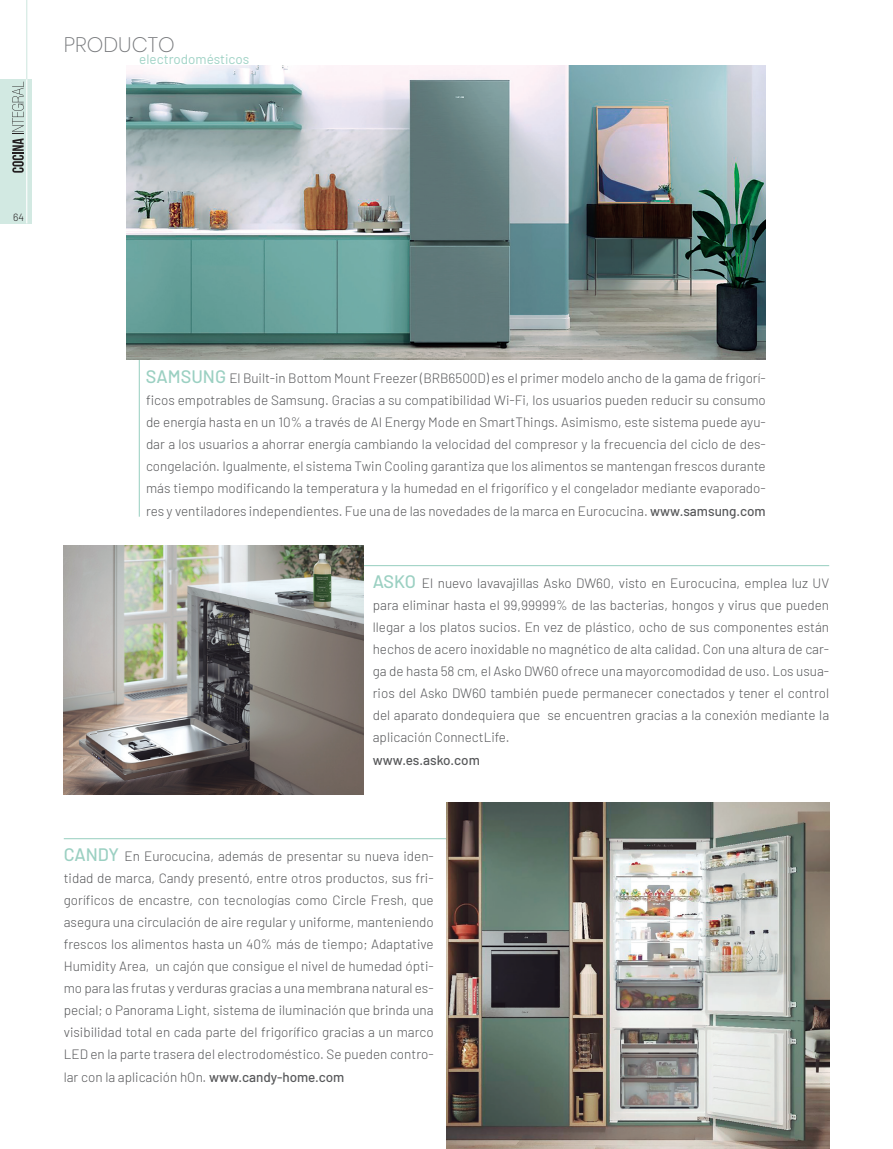
<style>
.page{position:relative;width:893px;height:1149px;background:#fff}
.page>*{position:absolute;margin:0;border:0;box-sizing:border-box;transform-origin:0 0}
.t1{font:200 21px "Poppins";color:#76787b}
.t2{font:300 13.5px/22px "Barlow";color:#57585a;text-align:justify}
.t3{font:13.5px "Barlow";color:#9fd2c5}
.t4{font:500 13.5px "Barlow";color:#57585a}
.t5{font:300 10.5px "Barlow";color:#231f20}
.s1{font-weight:500;font-size:18px;color:#9bd0c2}
.s2{font-weight:500}
</style>
<div class="page">
<div style="left:0;top:79px;width:32px;height:144px;background:#d2e9e2"></div>
<hr style="left:26px;top:78px;width:1px;height:145px;background:#fff">
<hr style="left:26px;top:0;width:1px;height:79px;background:#d2e9e2">
<svg style="left:12px;top:82px;width:12px;height:91px"></svg>
<hr style="left:139px;top:294px;width:1px;height:222px;background:#96cebf">
<img style="left:126px;top:65px;width:640px;height:294px">
<hr style="left:326px;top:565px;width:503px;height:1px;background:#96cebf">
<hr style="left:64px;top:838px;width:503px;height:1px;background:#96cebf">
<img style="left:64px;top:545px;width:299px;height:249px">
<img style="left:446px;top:802px;width:383px;height:346px">
<h1 class="t1" style="left:64px;top:32px;width:112px">PRODUCTO</h1>
<p class="t3" style="left:139px;top:49px;width:112px">electrodomésticos</p>
<p class="t5" style="left:13px;top:209px;width:12px">64</p>
<p class="t2" style="left:146px;top:366px;width:621px"><span class="s1">SAMSUNG</span> El Built-in Bottom Mount Freezer (BRB6500D) es el primer modelo ancho de la gama de frigorí&shy;ficos empotrables de Samsung. Gracias a su compatibilidad Wi-Fi, los usuarios pueden reducir su consumo de energía hasta en un 10% a través de AI Energy Mode en SmartThings. Asimismo, este sistema puede ayu&shy;dar a los usuarios a ahorrar energía cambiando la velocidad del compresor y la frecuencia del ciclo de des&shy;congelación. Igualmente, el sistema Twin Cooling garantiza que los alimentos se mantengan frescos durante más tiempo modificando la temperatura y la humedad en el frigorífico y el congelador mediante evaporado&shy;res y ventiladores independientes. Fue una de las novedades de la marca en Eurocucina. <span class="s2">www.samsung.com</span></p>
<p class="t2" style="left:373px;top:570px;width:458px"><span class="s1">ASKO</span> El nuevo lavavajillas Asko DW60, visto en Eurocucina, emplea luz UV para eliminar hasta el 99,99999% de las bacterias, hongos y virus que pueden llegar a los platos sucios. En vez de plástico, ocho de sus componentes están hechos de acero inoxidable no magnético de alta calidad. Con una altura de car&shy;ga de hasta 58 cm, el Asko DW60 ofrece una mayorcomodidad de uso. Los usua&shy;rios del Asko DW60 también puede permanecer conectados y tener el control del aparato dondequiera que se encuentren gracias a la conexión mediante la aplicación ConnectLife.</p>
<p class="t4" style="left:373px;top:749px;width:109px">www.es.asko.com</p>
<p class="t2" style="left:64px;top:843px;width:371px"><span class="s1">CANDY</span> En Eurocucina, además de presentar su nueva iden&shy;tidad de marca, Candy presentó, entre otros productos, sus fri&shy;goríficos de encastre, con tecnologías como Circle Fresh, que asegura una circulación de aire regular y uniforme, manteniendo frescos los alimentos hasta un 40% más de tiempo; Adaptative Humidity Area, un cajón que consigue el nivel de humedad ópti&shy;mo para las frutas y verduras gracias a una membrana natural es&shy;pecial; o Panorama Light, sistema de iluminación que brinda una visibilidad total en cada parte del frigorífico gracias a un marco LED en la parte trasera del electrodoméstico. Se pueden contro&shy;lar con la aplicación hOn. <span class="s2">www.candy-home.com</span></p>
</div>
